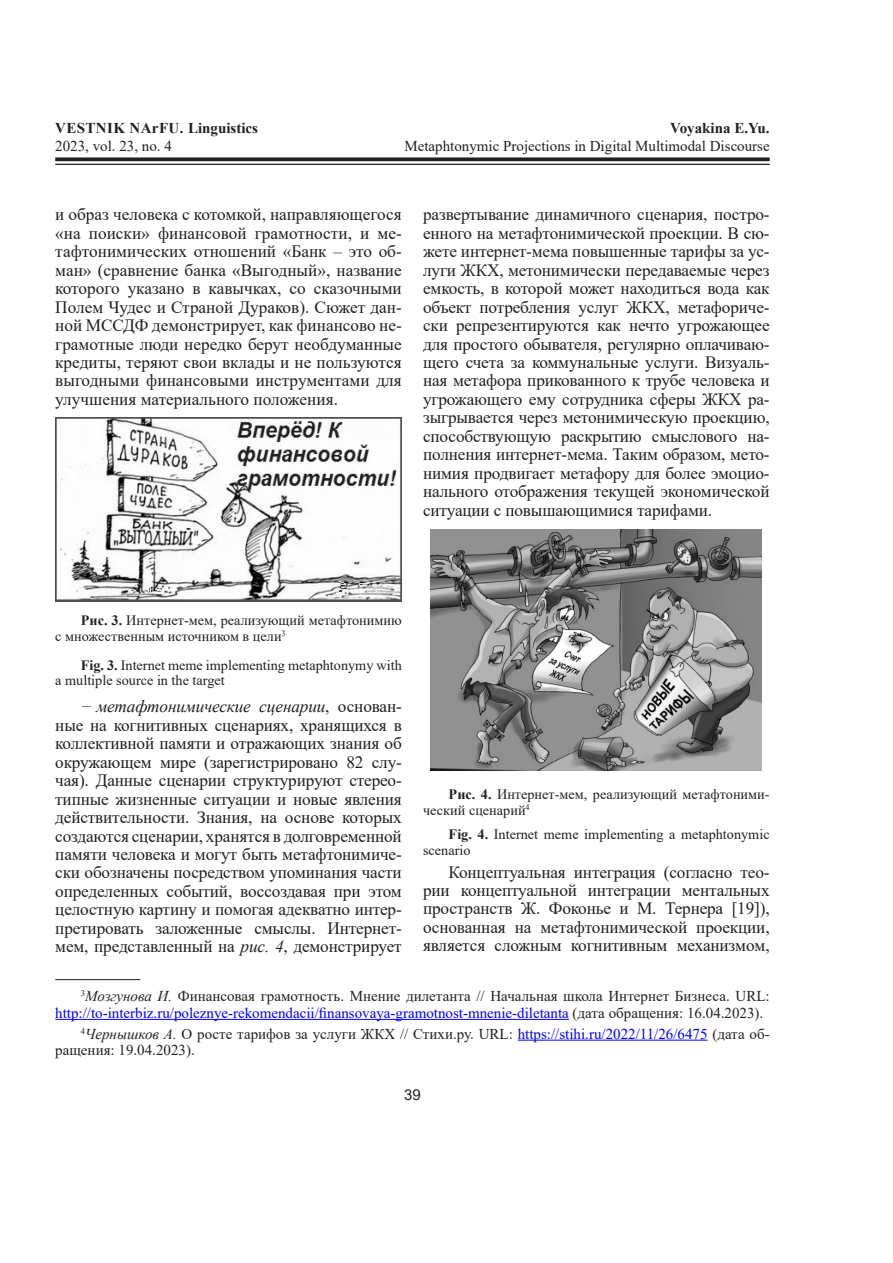
<style>
.page{position:relative;width:893px;height:1263px;background:#fff}
.page>*{position:absolute;margin:0;border:0;box-sizing:border-box;transform-origin:0 0}
._8_ОснТекст{font:17.25px/18.5px "Times New Roman";letter-spacing:-.01em;color:#231f20;text-align:justify}
._6_Сноска{font:15px/16.5px "Times New Roman";color:#231f20}
._7_Следующая_сноска{font:15px/16.5px "Times New Roman";color:#231f20}
.t1{font:700 15px "Times New Roman";color:#231f20}
.t2{font:15px "Arial";color:#231f20}
.Рис__подпись{font:14.25px/15.8px "Times New Roman";color:#231f20}
.Рис__подпись_англ{font:14.25px/15.8px "Times New Roman";color:#231f20}
.s1{font-weight:700}
.s2{font-style:italic}
.s3{color:#00f}
</style>
<div class="page">
<svg style="left:55px;top:157px;width:715px;height:4px;background:#3c3839"></svg>
<hr style="left:55px;top:164px;width:715px;height:1px;background:#231f20">
<img style="left:55px;top:417px;width:347px;height:184px">
<hr style="left:55px;top:979px;width:85px;height:1px;background:#231f20">
<hr style="left:55px;top:1019px;width:514px;height:1px;background:#00f">
<hr style="left:518px;top:1040px;width:190px;height:1px;background:#00f">
<img style="left:431px;top:529px;width:331px;height:241px">
<p class="t1" style="left:55px;top:117px;width:204px">VESTNIK NArFU. Linguistics</p>
<p class="t1" style="left:670px;top:117px;width:101px">Voyakina E.Yu.</p>
<p class="_6_Сноска" style="left:55px;top:137px;width:118px">2023, vol. 23, no. 4</p>
<p class="_6_Сноска" style="left:404px;top:137px;width:367px">Metaphtonymic Projections in Digital Multimodal Discourse</p>
<p class="_8_ОснТекст" style="left:55px;top:205px;width:348px">и образ человека с котомкой, направляющегося «на поиски» финансовой грамотности, и ме&shy;тафтонимических отношений «Банк – это об&shy;ман» (сравнение банка «Выгодный», название которого указано в кавычках, со сказочными Полем Чудес и Страной Дураков). Сюжет дан&shy;ной МССДФ демонстрирует, как финансово не&shy;грамотные люди нередко берут необдуманные кредиты, теряют свои вклады и не пользуются выгодными финансовыми инструментами для улучшения материального положения.</p>
<p class="_8_ОснТекст" style="left:423px;top:205px;width:348px">развертывание динамичного сценария, постро&shy;енного на метафтонимической проекции. В сю&shy;жете интернет-мема повышенные тарифы за ус&shy;луги ЖКХ, метонимически передаваемые через емкость, в которой может находиться вода как объект потребления услуг ЖКХ, метафориче&shy;ски репрезентируются как нечто угрожающее для простого обывателя, регулярно оплачиваю&shy;щего счета за коммунальные услуги. Визуаль&shy;ная метафора прикованного к трубе человека и угрожающего ему сотрудника сферы ЖКХ ра&shy;зыгрывается через метонимическую проекцию, способствующую раскрытию смыслового на&shy;полнения интернет-мема. Таким образом, мето&shy;нимия продвигает метафору для более эмоцио&shy;нального отображения текущей экономической ситуации с повышающимися тарифами.</p>
<p class="Рис__подпись" style="left:55px;top:612px;width:348px;text-indent:26px"><span class="s1">Рис. 3.</span> Интернет-мем, реализующий метафтонимию с множественным источником в цели<sup>3</sup></p>
<p class="Рис__подпись_англ" style="left:55px;top:656px;width:348px;text-indent:26px"><span class="s1">Fig. 3.</span> Internet meme implementing metaphtonymy with a multiple source in the target</p>
<p class="_8_ОснТекст" style="left:55px;top:697px;width:348px;text-indent:26px"><span class="s2">− метафтонимические сценарии</span>, основан&shy;ные на когнитивных сценариях, хранящихся в коллективной памяти и отражающих знания об окружающем мире (зарегистрировано 82 слу&shy;чая). Данные сценарии структурируют стерео&shy;типные жизненные ситуации и новые явления действительности. Знания, на основе которых создаются сценарии, хранятся в долговременной памяти человека и могут быть метафтонимиче&shy;ски обозначены посредством упоминания части определенных событий, воссоздавая при этом целостную картину и помогая адекватно интер&shy;претировать заложенные смыслы. Интернет&shy;мем, представленный на <span class="s2">рис. 4</span>, демонстрирует</p>
<p class="Рис__подпись" style="left:423px;top:786px;width:348px;text-indent:26px"><span class="s1">Рис. 4.</span> Интернет-мем, реализующий метафтоними&shy;ческий сценарий<sup>4</sup></p>
<p class="Рис__подпись_англ" style="left:423px;top:826px;width:348px;text-indent:26px"><span class="s1">Fig. 4.</span> Internet meme implementing a metaphtonymic scenario</p>
<p class="_8_ОснТекст" style="left:423px;top:862px;width:348px;text-indent:26px">Концептуальная интеграция (согласно тео&shy;рии концептуальной интеграции ментальных пространств Ж. Фоконье и М. Тернера [19]), основанная на метафтонимической проекции, является сложным когнитивным механизмом,</p>
<p class="_6_Сноска" style="left:55px;top:987px;width:716px;text-indent:26px"><sup>3</sup><span class="s2">Мозгунова И.</span> Финансовая грамотность. Мнение дилетанта // Начальная школа Интернет Бизнеса. URL: <span class="s3">http://to-interbiz.ru/poleznye-rekomendacii/finansovaya-gramotnost-mnenie-diletanta</span> (дата обращения: 16.04.2023).</p>
<p class="_7_Следующая_сноска" style="left:55px;top:1025px;width:716px;text-indent:26px"><sup>4</sup><span class="s2">Чернышков А.</span> О росте тарифов за услуги ЖКХ // Стихи.ру. URL: <span class="s3">https://stihi.ru/2022/11/26/6475</span> (дата об&shy;ращения: 19.04.2023).</p>
<p class="t2" style="left:404px;top:1084px;width:18px">39</p>
</div>
